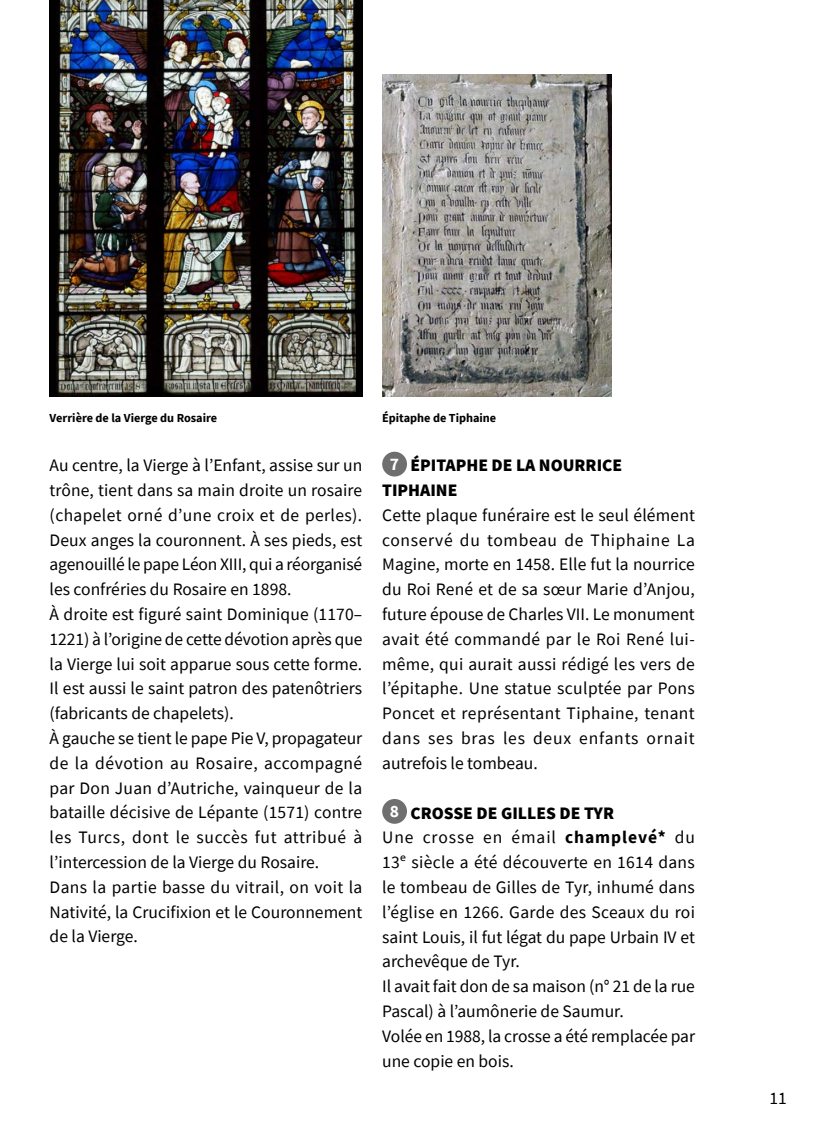
<style>
.page{position:relative;width:819px;height:1141px;background:#fff}
.page>*{position:absolute;margin:0;border:0;box-sizing:border-box;transform-origin:0 0}
.t1{font:17.5px/24.8px "Source Sans Pro";color:#000}
.t2{font:900 17.5px/24.8px "Source Sans Pro";color:#000}
.t3{font:700 12.25px "Source Sans Pro";color:#000}
.s1{font-weight:700;color:#fff}
.s2{font-weight:900}
.s3{font-weight:700}
</style>
<div class="page">
<div style="left:382px;top:452px;width:25px;height:25px;background:#706f6f;border-radius:50%"></div>
<div style="left:382px;top:799px;width:25px;height:25px;background:#706f6f;border-radius:50%"></div>
<img style="left:50px;top:0;width:312px;height:397px">
<img style="left:382px;top:74px;width:229px;height:323px">
<p class="t3" style="left:50px;top:409px;width:169px">Verrière de la Vierge du Rosaire</p>
<p class="t3" style="left:382px;top:409px;width:116px">Épitaphe de Tiphaine</p>
<p class="t1" style="left:50px;top:453px;width:314px">Au centre, la Vierge à l’Enfant, assise sur un trône, tient dans sa main droite un rosaire (chapelet orné d’une croix et de perles).<br>Deux anges la couronnent. À ses pieds, est agenouillé le pape Léon XIII, qui a réorganisé les confréries du Rosaire en 1898.<br>À droite est figuré saint Dominique (1170– 1221) à l’origine de cette dévotion après que la Vierge lui soit apparue sous cette forme.<br>Il est aussi le saint patron des patenôtriers (fabricants de chapelets).<br>À gauche se tient le pape Pie V, propagateur de la dévotion au Rosaire, accompagné par Don Juan d’Autriche, vainqueur de la bataille décisive de Lépante (1571) contre les Turcs, dont le succès fut attribué à l’intercession de la Vierge du Rosaire.<br>Dans la partie basse du vitrail, on voit la Nativité, la Crucifixion et le Couronnement de la Vierge.</p>
<p class="t2" style="left:382px;top:453px;width:241px;text-indent:8px"><span class="s1">7</span> ÉPITAPHE DE LA NOURRICE<br>TIPHAINE</p>
<p class="t1" style="left:382px;top:503px;width:314px;text-align:justify">Cette plaque funéraire est le seul élément conservé du tombeau de Thiphaine La Magine, morte en 1458. Elle fut la nourrice du Roi René et de sa sœur Marie d’Anjou, future épouse de Charles VII. Le monument avait été commandé par le Roi René lui&shy;même, qui aurait aussi rédigé les vers de l’épitaphe. Une statue sculptée par Pons Poncet et représentant Tiphaine, tenant dans ses bras les deux enfants ornait autrefois le tombeau.</p>
<p class="t1" style="left:382px;top:800px;width:314px;text-indent:8px"><span class="s1">8</span> <span class="s2">CROSSE DE GILLES DE TYR<br></span>Une crosse en émail <span class="s3">champlevé*</span> du 13ᵉ siècle a été découverte en 1614 dans le tombeau de Gilles de Tyr, inhumé dans l’église en 1266. Garde des Sceaux du roi saint Louis, il fut légat du pape Urbain IV et archevêque de Tyr.<br>Il avait fait don de sa maison (n° 21 de la rue Pascal) à l’aumônerie de Saumur.<br>Volée en 1988, la crosse a été remplacée par une copie en bois.</p>
<p class="t1" style="left:769px;top:1085px;width:19px">11</p>
</div>
